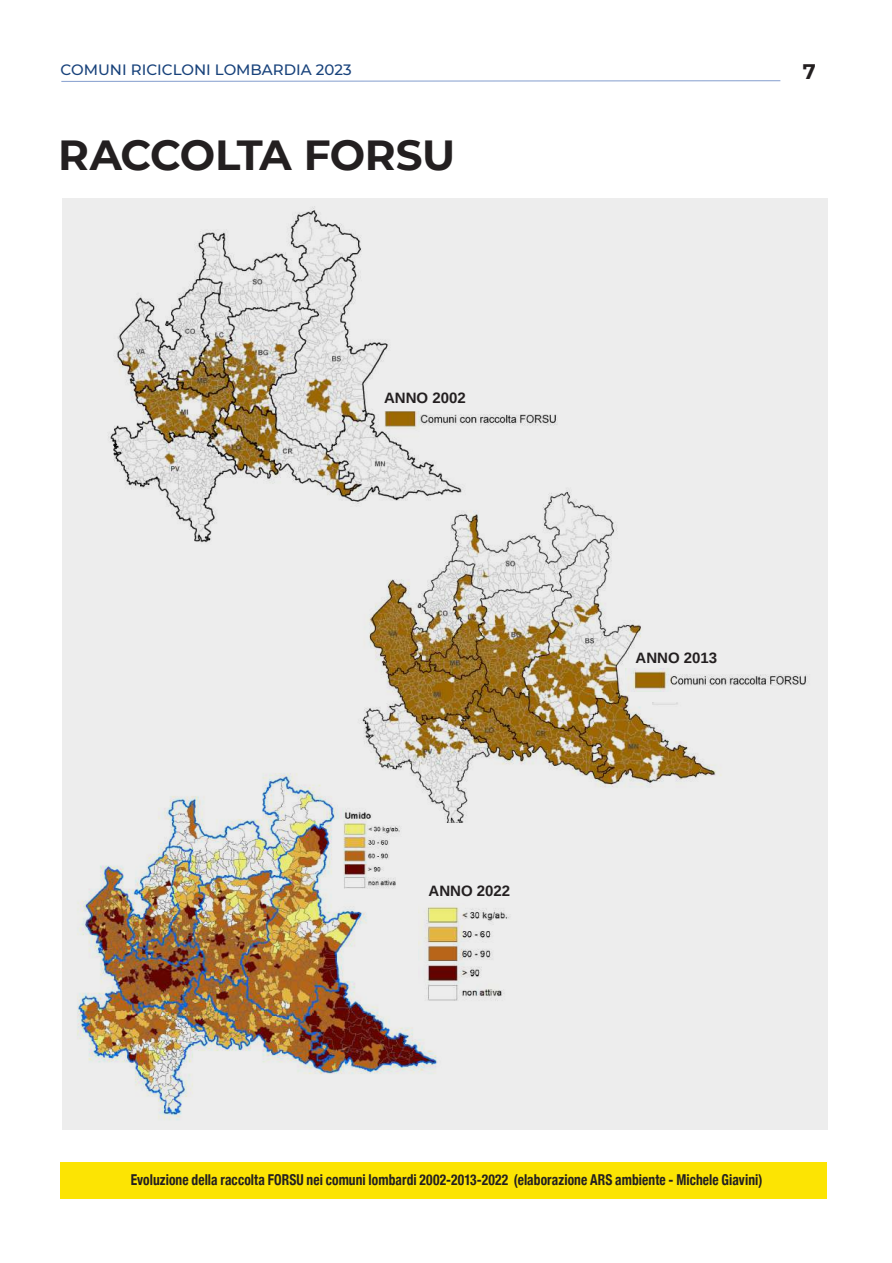
<style>
.page{position:relative;width:892px;height:1263px;background:#fff}
.page>*{position:absolute;margin:0;border:0;box-sizing:border-box;transform-origin:0 0}
.t1{font:700 42px "Montserrat";letter-spacing:-.02em;color:#231f20}
.t2{font:700 21px "Montserrat";color:#231f20}
.t3{font:700 condensed 15px "Helvetica Neue";letter-spacing:.005em;color:#231f20;scale:.9 1}
.t4{font:500 15px "Montserrat";color:#18427b}
.t5{font:700 15px "Arimo";color:#231f20}
</style>
<div class="page">
<svg style="left:61px;top:80px;width:720px;height:2px"></svg>
<div style="left:62px;top:198px;width:765px;height:931px;background:#ededed"></div>
<div style="left:60px;top:1162px;width:767px;height:36px;background:#fce403"></div>
<img style="left:108px;top:207px;width:449px;height:336px">
<img style="left:352px;top:487px;width:369px;height:314px">
<img style="left:77px;top:750px;width:390px;height:370px">
<div style="left:383px;top:389px;width:94px;height:21px;background:#ededed"></div>
<div style="left:650px;top:652px;width:150px;height:49px;background:#ededed"></div>
<img style="left:625px;top:668px;width:182px;height:23px">
<img style="left:418px;top:902px;width:91px;height:108px">
<p class="t4" style="left:60px;top:59px;width:292px">COMUNI RICICLONI LOMBARDIA 2023</p>
<h1 class="t1" style="left:58px;top:124px;width:399px">RACCOLTA FORSU</h1>
<p class="t5" style="left:384px;top:387px;width:83px">ANNO 2002</p>
<p class="t5" style="left:428px;top:880px;width:83px">ANNO 2022</p>
<h2 class="t2" style="left:802px;top:56px;width:15px">7</h2>
<p class="t5" style="left:635px;top:647px;width:83px">ANNO 2013</p>
<p class="t3" style="left:131px;top:1166px;width:703px">Evoluzione della raccolta FORSU nei comuni lombardi 2002-2013-2022 (elaborazione ARS ambiente - Michele Giavini)</p>
</div>
